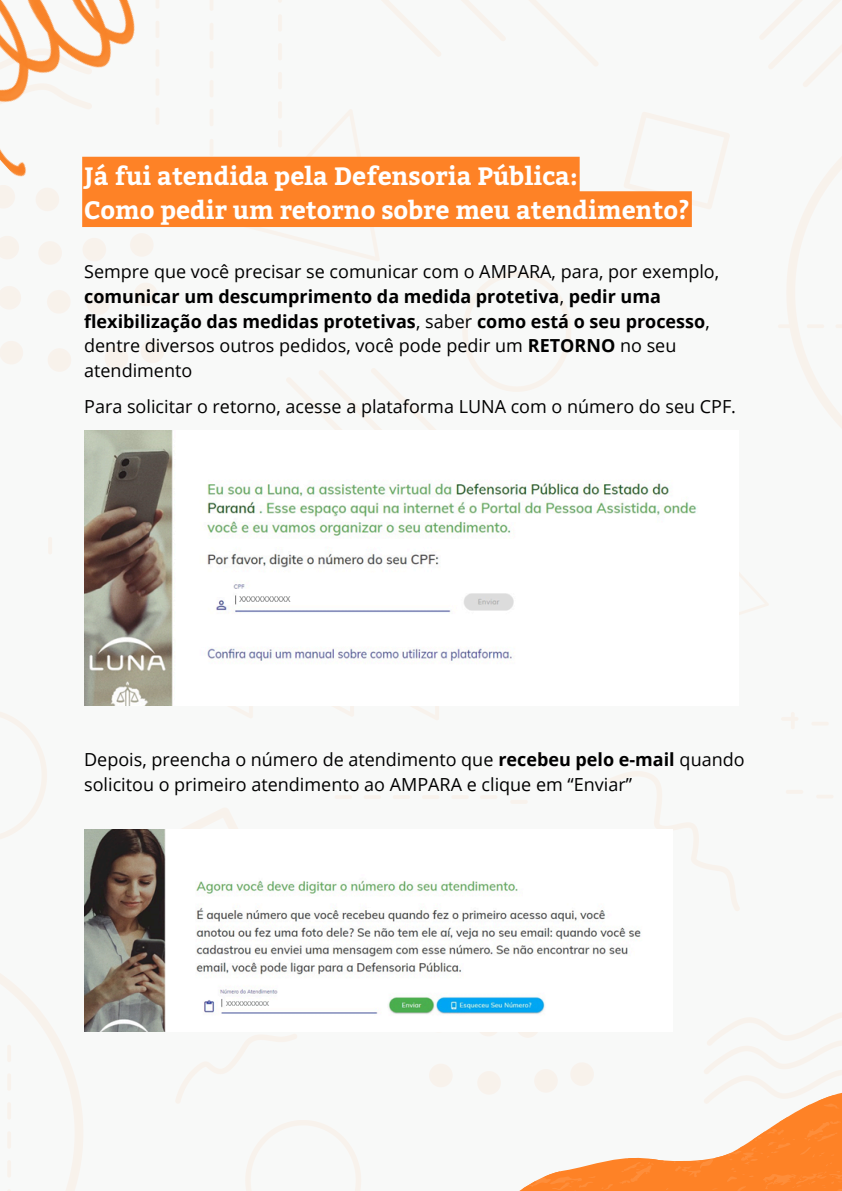
<style>
.page{position:relative;width:842px;height:1191px;background:#fff}
.page>*{position:absolute;margin:0;border:0;box-sizing:border-box;transform-origin:0 0}
.t1{font:700 25px/34.5px "Bitter";color:#fff}
.t2{font:18px/24.8px "Open Sans";color:#000}
.t3{font:8.1px "Open Sans";color:#646565}
.t4{font:6.7px "Open Sans";color:#646565}
.s1{font-weight:700}
</style>
<div class="page">
<img style="left:0;top:0;width:842px;height:1190px">
<svg style="left:399px;top:1041px;width:443px;height:149px"></svg>
<svg style="left:410px;top:1074px;width:432px;height:116px"></svg>
<img style="left:0;top:0;width:174px;height:180px">
<svg style="left:82px;top:157px;width:610px;height:70px;background:#fd8c39"></svg>
<img style="left:84px;top:431px;width:655px;height:274px">
<img style="left:84px;top:829px;width:588px;height:201px">
<p class="t1" style="left:84px;top:157px;width:607px">Já fui atendida pela Defensoria Pública:<br>Como pedir um retorno sobre meu atendimento?</p>
<p class="t2" style="left:84px;top:259px;width:637px">Sempre que você precisar se comunicar com o AMPARA, para, por exemplo, <span class="s1">comunicar um descumprimento da medida protetiva</span>, <span class="s1">pedir uma flexibilização das medidas protetivas</span>, saber <span class="s1">como está o seu processo</span>, dentre diversos outros pedidos, você pode pedir um <span class="s1">RETORNO</span> no seu atendimento</p>
<h2 class="t2" style="left:84px;top:393px;width:653px">Para solicitar o retorno, acesse a plataforma LUNA com o número do seu CPF.</h2>
<h1 class="t3" style="left:239px;top:593px;width:53px">XXXXXXXXXXX</h1>
<h2 class="t2" style="left:84px;top:746px;width:662px">Depois, preencha o número de atendimento que <span class="s1">recebeu pelo e-mail</span> quando solicitou o primeiro atendimento ao AMPARA e clique em “Enviar”</h2>
<p class="t4" style="left:226px;top:998px;width:44px">XXXXXXXXXXX</p>
</div>
